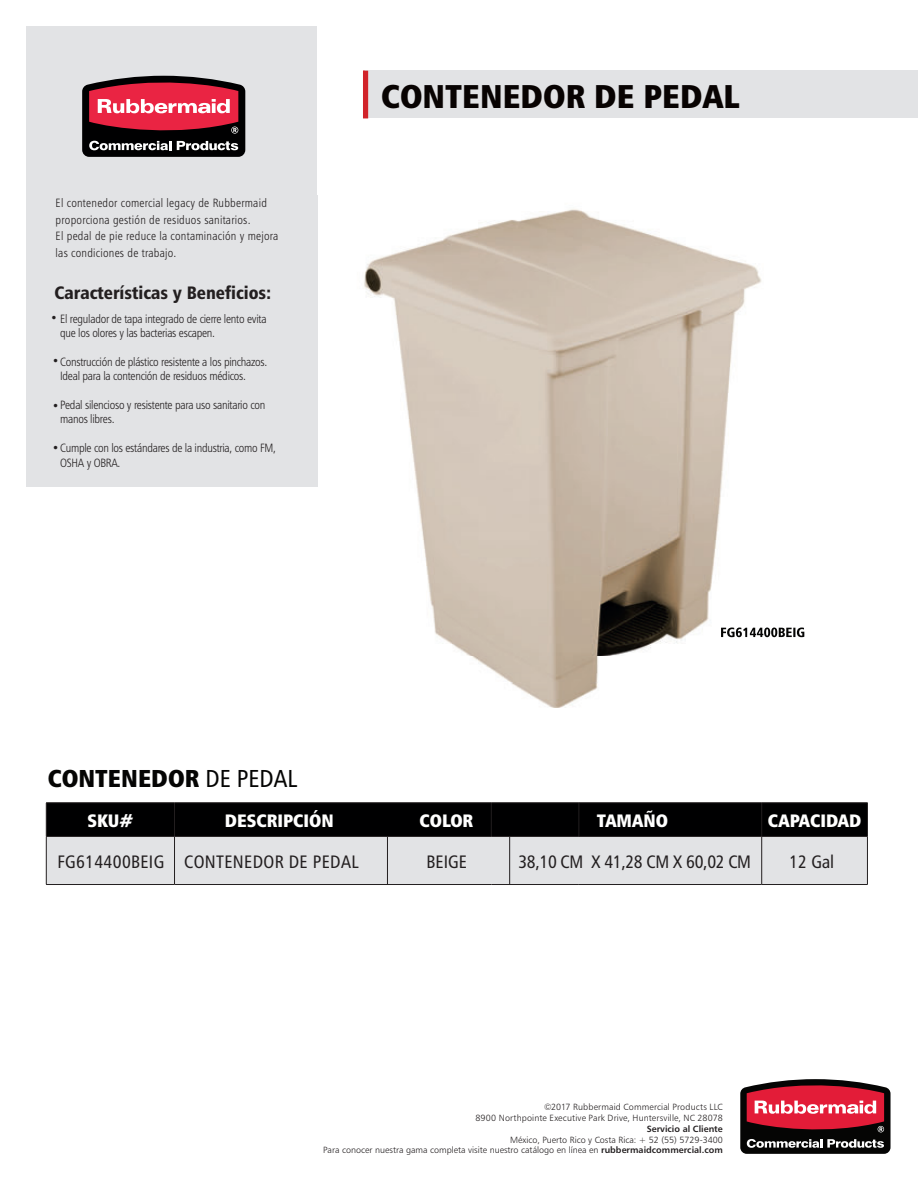
<style>
.page{position:relative;width:918px;height:1188px;background:#fff}
.page>*{position:absolute;margin:0;border:0;box-sizing:border-box;transform-origin:0 0}
.t1{font:33px "Humanist 777 BT Extra Black Cond B";color:#080302}
.t2{font:24.45px "Humanist 777 BT Extra Black Cond B";color:#050504}
.t3{font:18px "Humanist 777 BT Roman Condensed B";letter-spacing:.02em;color:#231f20}
.t4{font:18px "Humanist 777 BT Extra Black Cond B";color:#fff}
.t5{font:18px "Humanist 777 BT Black Condensed B";color:#231f20}
.t6{font:18px "Humanist 777 BT Roman Condensed B";letter-spacing:-.02em;color:#231f20}
.t7{font:12px/14.4px "Humanist 777 BT Light Condensed B";letter-spacing:-.02em;color:#231f20}
.t8{font:12px/16.5px "Humanist 777 BT Light Condensed B";letter-spacing:.02em;color:#231f20}
.t9{font:9px/10.8px "Humanist 777 BT Light B";color:#231f20;text-align:right}
.t10{font:9px "Humanist 777 BT Bold B";color:#231f20}
.s1{font-family:"Humanist 777 BT Roman Condensed B"}
.s2{font-family:"Humanist 777 BT Bold B"}
</style>
<div class="page">
<div style="left:366px;top:71px;width:552px;height:47px;background:#e2e3e5"></div>
<div style="left:363px;top:71px;width:5px;height:47px;background:#d1232a"></div>
<svg style="left:740px;top:1079px;width:151px;height:75px;background:#893944"></svg>
<div style="left:26px;top:26px;width:291px;height:460px;background:#e2e3e5"></div>
<svg style="left:82px;top:75px;width:163px;height:82px;background:#893946"></svg>
<svg style="left:47px;top:804px;width:820px;height:80px;background:#868788"></svg>
<hr style="left:46px;top:803px;width:129px;height:1px;background:#231f20">
<hr style="left:46px;top:803px;width:1px;height:33px;background:#231f20">
<hr style="left:175px;top:803px;width:316px;height:1px;background:#231f20">
<hr style="left:174px;top:803px;width:1px;height:33px;background:#231f20">
<hr style="left:491px;top:803px;width:88px;height:1px;background:#231f20">
<hr style="left:491px;top:803px;width:1px;height:33px;background:#231f20">
<hr style="left:579px;top:803px;width:183px;height:1px;background:#231f20">
<hr style="left:579px;top:803px;width:1px;height:33px;background:#231f20">
<hr style="left:762px;top:803px;width:106px;height:1px;background:#231f20">
<hr style="left:761px;top:803px;width:1px;height:33px;background:#231f20">
<hr style="left:867px;top:803px;width:1px;height:33px;background:#231f20">
<hr style="left:46px;top:836px;width:129px;height:1px;background:#231f20">
<hr style="left:46px;top:837px;width:1px;height:47px;background:#231f20">
<hr style="left:175px;top:836px;width:316px;height:1px;background:#231f20">
<hr style="left:174px;top:837px;width:1px;height:47px;background:#231f20">
<hr style="left:491px;top:836px;width:88px;height:1px;background:#231f20">
<hr style="left:387px;top:837px;width:1px;height:47px;background:#231f20">
<hr style="left:579px;top:836px;width:183px;height:1px;background:#231f20">
<hr style="left:509px;top:837px;width:1px;height:47px;background:#231f20">
<hr style="left:762px;top:836px;width:106px;height:1px;background:#231f20">
<hr style="left:761px;top:837px;width:1px;height:47px;background:#231f20">
<hr style="left:867px;top:837px;width:1px;height:47px;background:#231f20">
<hr style="left:46px;top:884px;width:129px;height:1px;background:#231f20">
<hr style="left:175px;top:884px;width:316px;height:1px;background:#231f20">
<hr style="left:491px;top:884px;width:88px;height:1px;background:#231f20">
<hr style="left:579px;top:884px;width:183px;height:1px;background:#231f20">
<hr style="left:762px;top:884px;width:106px;height:1px;background:#231f20">
<img style="left:306px;top:195px;width:461px;height:513px">
<img style="left:306px;top:195px;width:11px;height:291px">
<img style="left:721px;top:628px;width:83px;height:9px">
<p class="t8" style="left:56px;top:195px;width:224px">El contenedor comercial legacy de Rubbermaid proporciona gestión de residuos sanitarios.<br>El pedal de pie reduce la contaminación y mejora las condiciones de trabajo.</p>
<h3 class="t5" style="left:54px;top:281px;width:219px">Características y Beneficios:</h3>
<p class="t7" style="left:60px;top:311px;width:208px;text-indent:-10px">• El regulador de tapa integrado de cierre lento evita que los olores y las bacterias escapen.</p>
<p class="t7" style="left:60px;top:354px;width:209px;text-indent:-8px">•Construcción de plástico resistente a los pinchazos.<br>Ideal para la contención de residuos médicos.</p>
<p class="t7" style="left:60px;top:397px;width:207px">Pedal silencioso y resistente para uso sanitario con manos libres.</p>
<p class="t7" style="left:60px;top:441px;width:218px;text-indent:-8px">•Cumple con los estándares de la industria, como FM,<br>OSHA y OBRA.</p>
<p class="t7" style="left:52px;top:399px;width:9px">•</p>
<h1 class="t1" style="left:381px;top:75px;width:360px">CONTENEDOR DE PEDAL</h1>
<h2 class="t2" style="left:48px;top:763px;width:251px">CONTENEDOR <span class="s1">DE PEDAL</span></h2>
<h3 class="t4" style="left:87px;top:809px;width:47px">SKU#</h3>
<h3 class="t4" style="left:225px;top:809px;width:111px">DESCRIPCIÓN</h3>
<h3 class="t4" style="left:419px;top:809px;width:55px">COLOR</h3>
<h3 class="t4" style="left:597px;top:809px;width:73px">TAMAÑO</h3>
<h3 class="t4" style="left:768px;top:809px;width:95px">CAPACIDAD</h3>
<h3 class="t3" style="left:57px;top:851px;width:303px">FG614400BEIG CONTENEDOR DE PEDAL</h3>
<h3 class="t3" style="left:427px;top:850px;width:42px">BEIGE</h3>
<h3 class="t3" style="left:789px;top:850px;width:46px">12 Gal</h3>
<h3 class="t6" style="left:518px;top:851px;width:234px">38,10 CM X 41,28 CM X 60,02 CM</h3>
<p class="t9" style="left:475px;top:1102px;width:249px">©2017 Rubbermaid Commercial Products LLC<br>8900 Northpointe Executive Park Drive, Huntersville, NC 28078</p>
<p class="t10" style="left:647px;top:1123px;width:78px">Servicio al Cliente</p>
<p class="t9" style="left:323px;top:1134px;width:401px">México, Puerto Rico y Costa Rica: + 52 (55) 5729-3400<br>Para conocer nuestra gama completa visite nuestro catálogo en línea en <span class="s2">rubbermaidcommercial.com</span></p>
</div>
